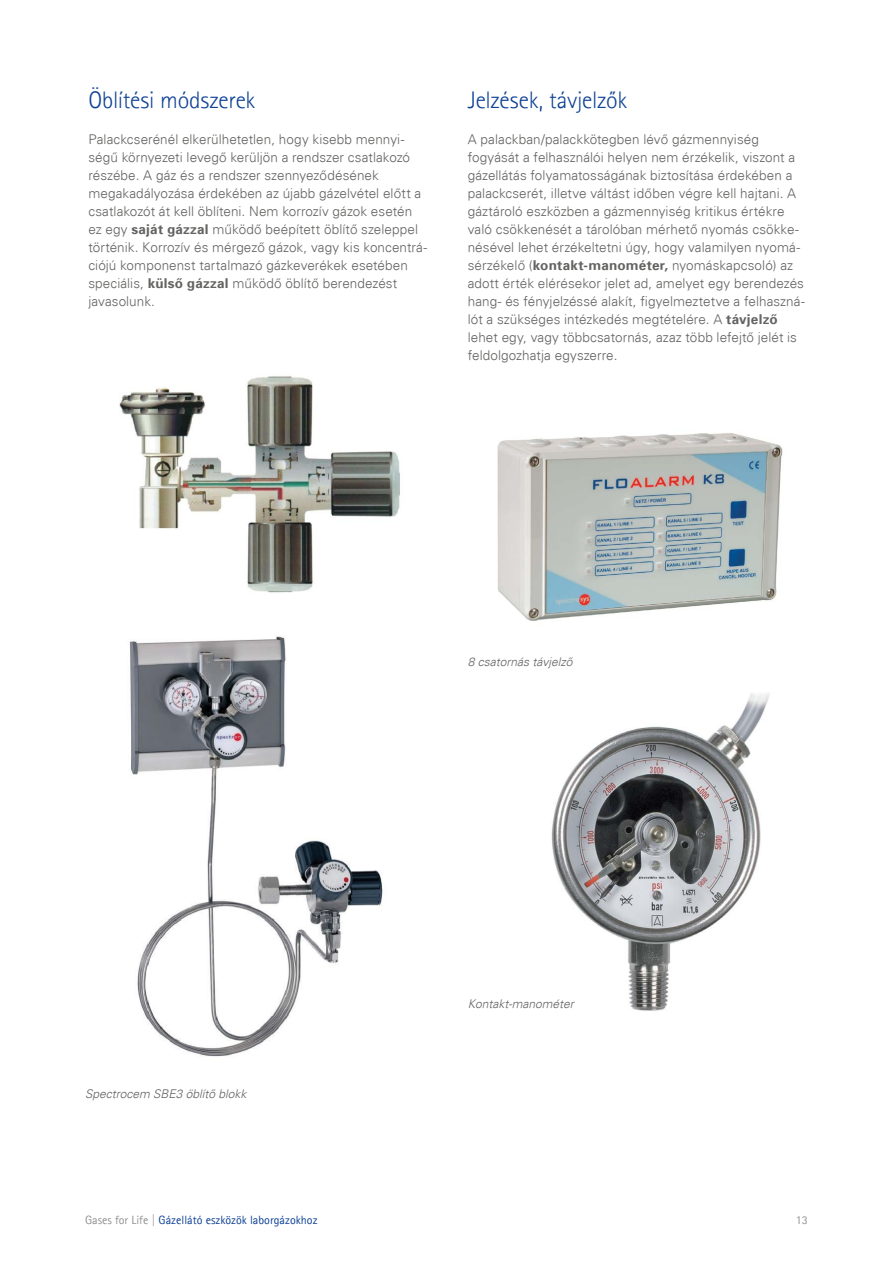
<style>
.page{position:relative;width:893px;height:1263px;background:#fff}
.page>*{position:absolute;margin:0;border:0;box-sizing:border-box;transform-origin:0 0}
.t1{font:300 24px "AT Rotis Sans Serif Magyar";letter-spacing:-.01em;color:#0f4295}
.t2{font:13.5px/18px "Univers H Lightmagyar";letter-spacing:.005em;color:#636362}
.t3{font:12px "Univers H Light Oblmagyar";color:#636362}
.t4{font:12px "AT Rotis Sans Serif Magyar";color:#0f4295}
.t5{font:12px "AT Rotis Sans Serif Magyar";color:#919292}
.s1{font-family:"Univers H Boldmagyar"}
.s2{color:#919292}
</style>
<div class="page">
<img style="left:119px;top:376px;width:281px;height:217px">
<img style="left:129px;top:636px;width:254px;height:421px">
<img style="left:497px;top:433px;width:286px;height:188px">
<img style="left:551px;top:693px;width:218px;height:318px">
<h1 class="t1" style="left:88px;top:86px;width:168px">Öblítési módszerek</h1>
<p class="t2" style="left:88px;top:130px;width:340px">Palackcserénél elkerülhetetlen, hogy kisebb mennyi&shy;ségű környezeti levegő kerüljön a rendszer csatlakozó részébe. A gáz és a rendszer szennyeződésének megakadályozása érdekében az újabb gázelvétel előtt a csatlakozót át kell öblíteni. Nem korrozív gázok esetén ez egy <span class="s1">saját gázzal</span> működő beépített öblítő szeleppel történik. Korrozív és mérgező gázok, vagy kis koncentrá&shy;ciójú komponenst tartalmazó gázkeverékek esetében speciális, <span class="s1">külső gázzal</span> működő öblítő berendezést javasolunk.</p>
<h1 class="t1" style="left:468px;top:86px;width:161px">Jelzések, távjelzők</h1>
<p class="t2" style="left:468px;top:130px;width:339px">A palackban/palackkötegben lévő gázmennyiség fogyását a felhasználói helyen nem érzékelik, viszont a gázellátás folyamatosságának biztosítása érdekében a palackcserét, illetve váltást időben végre kell hajtani. A gáztároló eszközben a gázmennyiség kritikus értékre való csökkenését a tárolóban mérhető nyomás csökke&shy;nésével lehet érzékeltetni úgy, hogy valamilyen nyomá&shy;sérzékelő (<span class="s1">kontakt-manométer,</span> nyomáskapcsoló) az adott érték elérésekor jelet ad, amelyet egy berendezés hang- és fényjelzéssé alakít, figyelmeztetve a felhaszná&shy;lót a szükséges intézkedés megtételére. A <span class="s1">távjelző </span>lehet egy, vagy többcsatornás, azaz több lefejtő jelét is feldolgozhatja egyszerre.</p>
<p class="t3" style="left:468px;top:655px;width:106px">8 csatornás távjelző</p>
<p class="t3" style="left:85px;top:1087px;width:163px">Spectrocem SBE3 öblítő blokk</p>
<p class="t3" style="left:468px;top:997px;width:108px">Kontakt-manométer</p>
<p class="t4" style="left:85px;top:1213px;width:234px"><span class="s2">Gases for Life |</span> Gázellátó eszközök laborgázokhoz</p>
<p class="t5" style="left:796px;top:1213px;width:13px">13</p>
</div>
